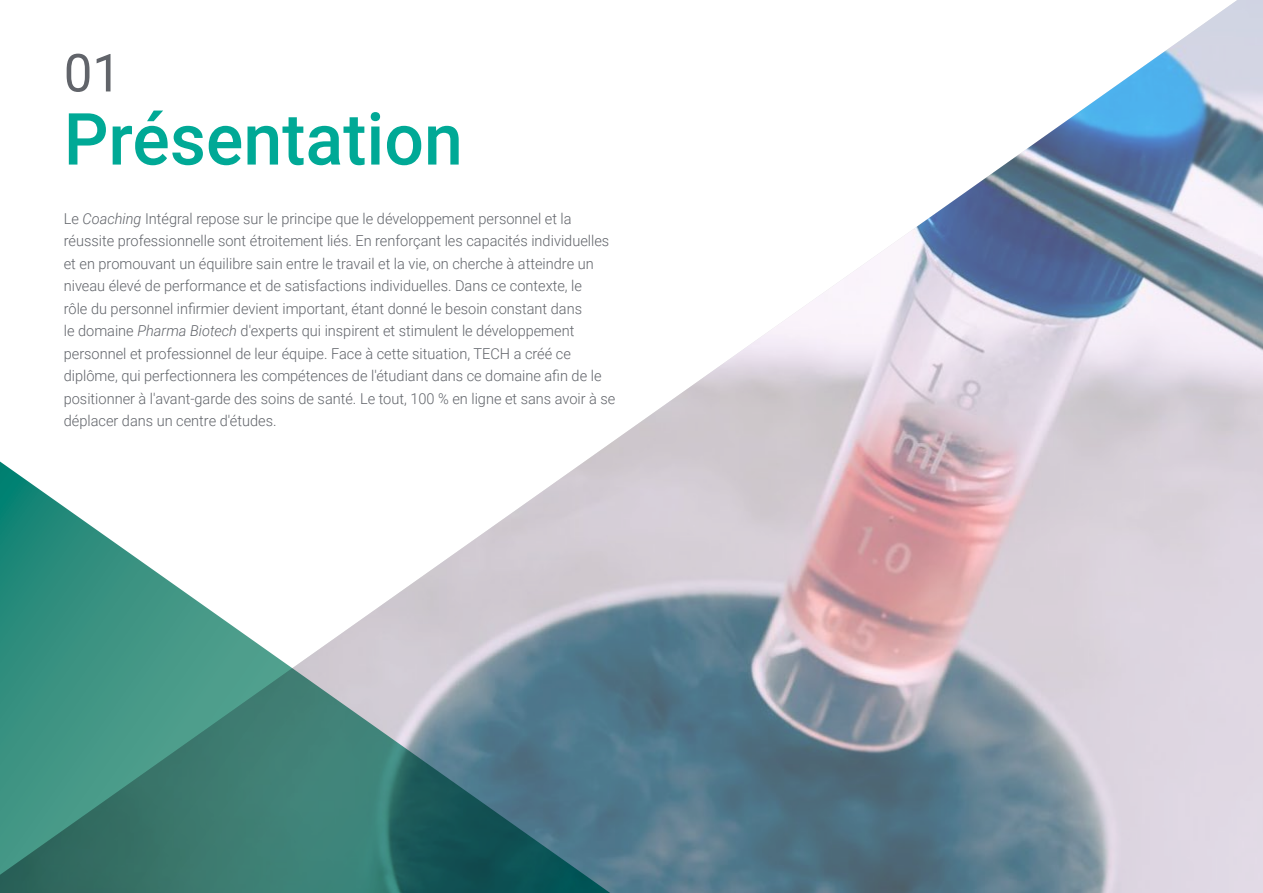
<style>
.page{position:relative;width:1263px;height:893px;background:#fff}
.page>*{position:absolute;margin:0;border:0;box-sizing:border-box;transform-origin:0 0}
.t1{font:500 72px "Roboto";color:#00a996}
.t2{font:52.5px "Roboto";color:#61646a}
.t3{font:300 15px/22.5px "Roboto";color:#61646a}
.s1{font-style:italic}
</style>
<div class="page">
<img style="left:607px;top:0;width:656px;height:893px">
<svg style="left:0;top:446px;width:640px;height:447px"></svg>
<h2 class="t2" style="left:64px;top:36px;width:59px">01</h2>
<h1 class="t1" style="left:64px;top:89px;width:401px">Présentation</h1>
<p class="t3" style="left:64px;top:207px;width:553px">Le <span class="s1">Coaching</span> Intégral repose sur le principe que le développement personnel et la réussite professionnelle sont étroitement liés. En renforçant les capacités individuelles et en promouvant un équilibre sain entre le travail et la vie, on cherche à atteindre un niveau élevé de performance et de satisfactions individuelles. Dans ce contexte, le<br>rôle du personnel infirmier devient important, étant donné le besoin constant dans<br>le domaine <span class="s1">Pharma Biotech</span> d'experts qui inspirent et stimulent le développement personnel et professionnel de leur équipe. Face à cette situation, TECH a créé ce diplôme, qui perfectionnera les compétences de l'étudiant dans ce domaine afin de le positionner à l'avant-garde des soins de santé. Le tout, 100 % en ligne et sans avoir à se déplacer dans un centre d'études.</p>
</div>
